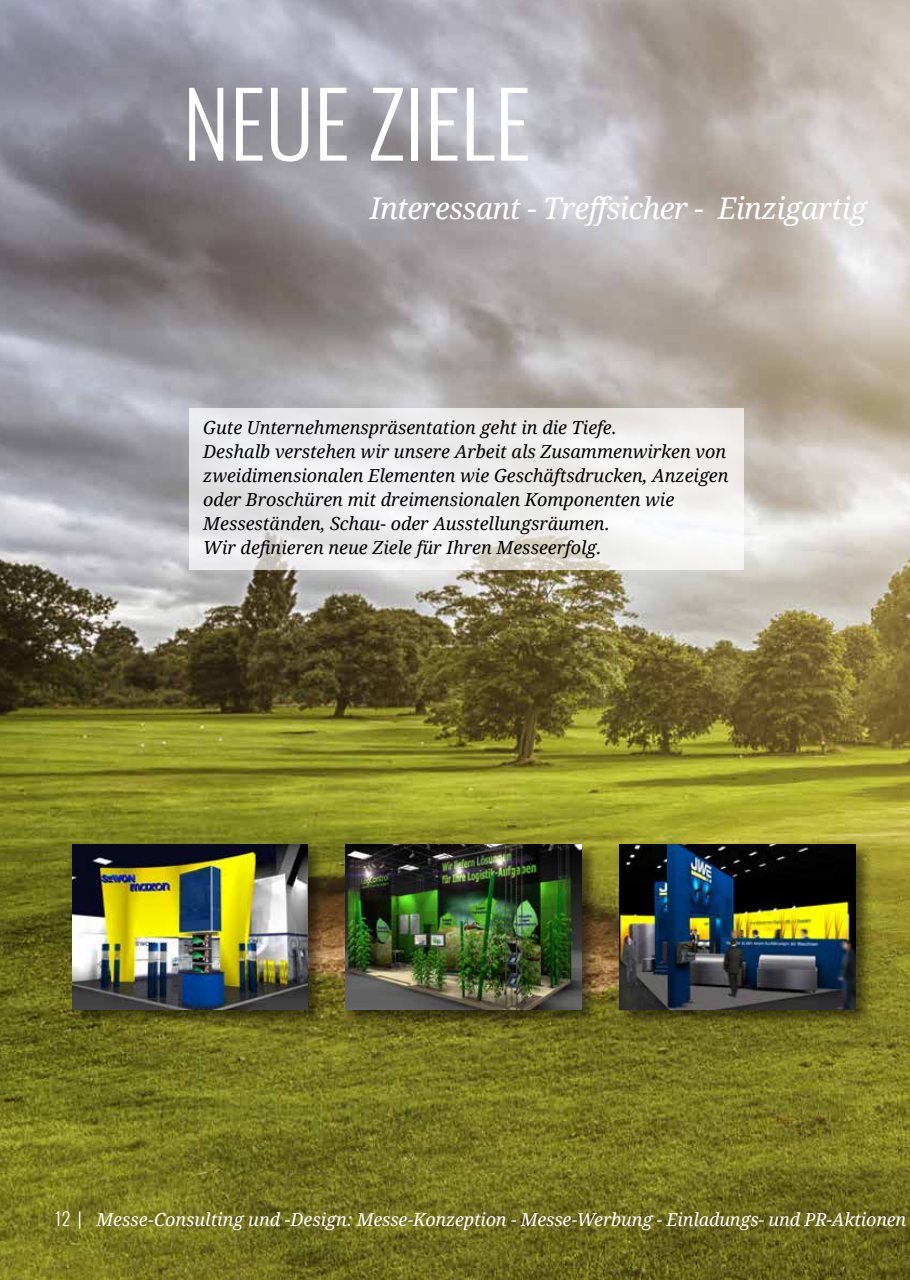
<style>
.page{position:relative;width:910px;height:1280px;background:#fff}
.page>*{position:absolute;margin:0;border:0;box-sizing:border-box;transform-origin:0 0}
.t1{font:300 90px "Oswald";color:#fff}
.t2{font:italic 30px "Droid Serif";letter-spacing:-.02em;color:#fff}
.t3{font:italic 18px/24px "Droid Serif";color:#000}
.t4{font:italic 18px "Droid Serif";letter-spacing:-.01em;color:#fff}
.s1{font-family:"Oswald";font-weight:300;font-style:normal}
</style>
<div class="page">
<img style="left:0;top:0;width:910px;height:1280px">
<svg style="left:189px;top:409px;width:554px;height:161px;fill:#edecec"></svg>
<div style="left:72px;top:843px;width:254px;height:185px;background:#000;opacity:.5"></div>
<img style="left:72px;top:844px;width:236px;height:166px">
<div style="left:345px;top:843px;width:255px;height:185px;background:#000;opacity:.5"></div>
<img style="left:345px;top:844px;width:237px;height:166px">
<div style="left:619px;top:843px;width:255px;height:185px;background:#000;opacity:.5"></div>
<img style="left:619px;top:844px;width:237px;height:166px">
<h1 class="t1" style="left:183px;top:64px;width:349px">NEUE ZIELE</h1>
<h2 class="t2" style="left:370px;top:189px;width:499px">Interessant - Treffsicher - Einzigartig</h2>
<p class="t3" style="left:203px;top:416px;width:527px">Gute Unternehmenspräsentation geht in die Tiefe.<br>Deshalb verstehen wir unsere Arbeit als Zusammenwirken von zweidimensionalen Elementen wie Geschäftsdrucken, Anzeigen oder Broschüren mit dreimensionalen Komponenten wie Messeständen, Schau- oder Ausstellungsräumen.<br>Wir definieren neue Ziele für Ihren Messeerfolg.</p>
<p class="t4" style="left:54px;top:1208px;width:854px"><span class="s1">2 12 | |</span> Messe-Consulting und -Design: Messe-Konzeption - Messe-Werbung - Einladungs- und PR-Aktionen</p>
</div>
